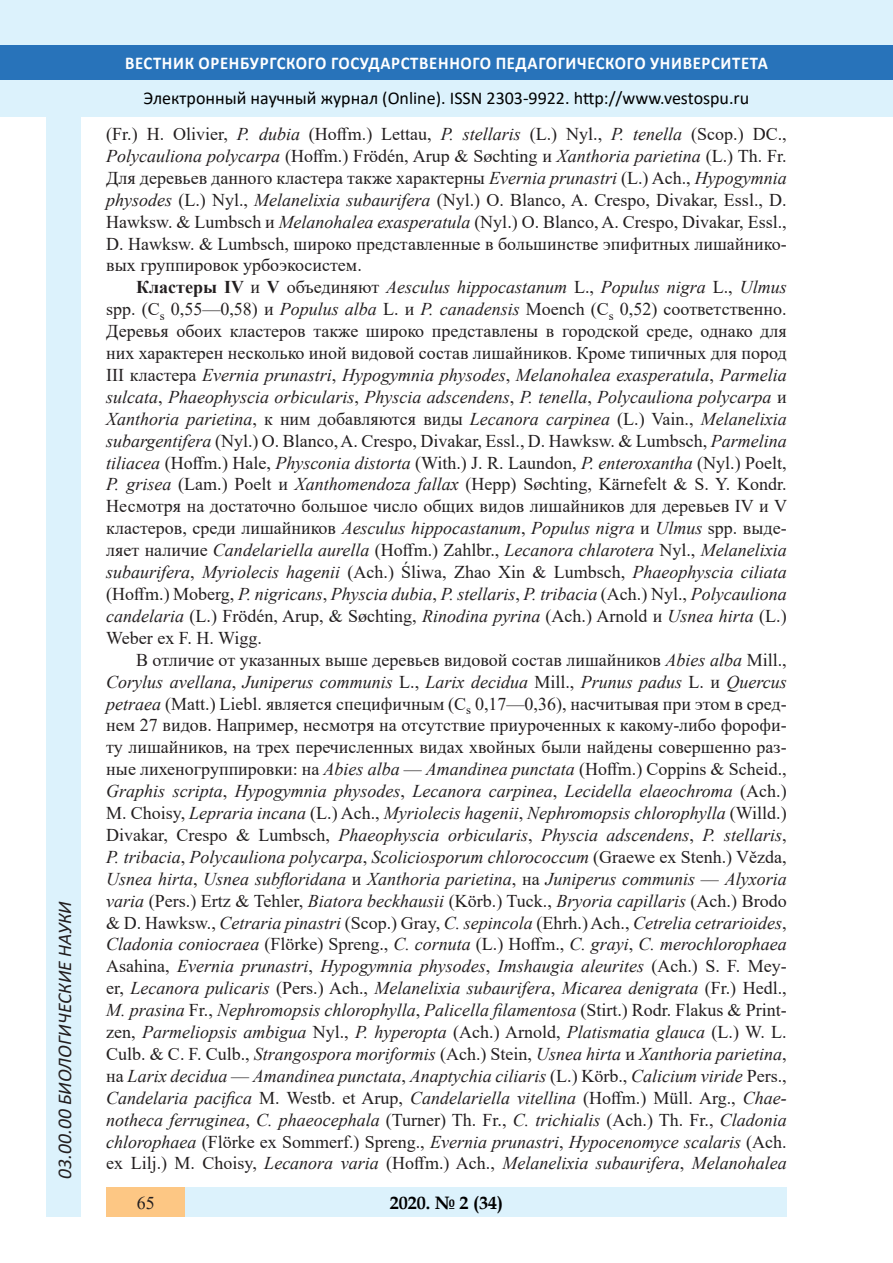
<style>
.page{position:relative;width:893px;height:1263px;background:#fff}
.page>*{position:absolute;margin:0;border:0;box-sizing:border-box;transform-origin:0 0}
.t1{font:italic 19.5px "Calibri";color:#231f20}
.Стиль2{font:italic 18px/21.9px "Times New Roman";color:#231f20;text-align:justify}
.Стиль2-2{font:18px/21.9px "Times New Roman";color:#231f20;text-align:justify}
.t2{font:18px "Calibri";color:#000}
.t3{font:700 18px "Calibri";letter-spacing:.04em;color:#fff;scale:.93 1}
.t4{font:700 18px "Book Antiqua";color:#000}
.s1{font-style:italic}
.s2{font-weight:700}
.s3{font-style:normal}
</style>
<div class="page">
<div style="left:0;top:0;width:893px;height:116px;background:#dcf2fc"></div>
<div style="left:0;top:45px;width:893px;height:34px;background:#2873ba"></div>
<div style="left:47px;top:116px;width:34px;height:1101px;background:#dcf2fc"></div>
<div style="left:106px;top:1188px;width:681px;height:29px;background:#dcf2fc"></div>
<div style="left:106px;top:1188px;width:79px;height:29px;background:#fdc784"></div>
<p class="t1" style="left:51px;top:1179px;width:279px;rotate:-90deg">03.00.00 БИОЛОГИЧЕСКИЕ НАУКИ</p>
<p class="t3" style="left:125px;top:50px;width:693px">ВЕСТНИК ОРЕНБУРГСКОГО ГОСУДАРСТВЕННОГО ПЕДАГОГИЧЕСКОГО УНИВЕРСИТЕТА</p>
<p class="t2" style="left:144px;top:85px;width:607px">Электронный научный журнал (Online). ISSN 2303-9922. http://www.vestospu.ru</p>
<p class="Стиль2-2" style="left:106px;top:123px;width:682px">(Fr.) H. Olivier, <span class="s1">P. dubia</span> (Hoffm.) Lettau, <span class="s1">P. stellaris</span> (L.) Nyl., <span class="s1">P. tenella</span> (Scop.) DC., <span class="s1">Polycauliona polycarpa</span> (Hoffm.) Frödén, Arup &amp; Søchting и <span class="s1">Xanthoria parietina</span> (L.) Th. Fr.<br>Для деревьев данного кластера также характерны <span class="s1">Evernia prunastri</span> (L.) Ach., <span class="s1">Hypogymnia physodes</span> (L.) Nyl., <span class="s1">Melanelixia subaurifera</span> (Nyl.) O. Blanco, A. Crespo, Divakar, Essl., D.<br>Hawksw. &amp; Lumbsch и <span class="s1">Melanohalea exasperatula</span> (Nyl.) O. Blanco, A. Crespo, Divakar, Essl., D. Hawksw. &amp; Lumbsch, широко представленные в большинстве эпифитных лишайнико&shy;вых группировок урбоэкосистем.</p>
<p class="Стиль2-2" style="left:106px;top:276px;width:682px;text-indent:30px"><span class="s2">Кластеры IV</span> и <span class="s2">V</span> объединяют <span class="s1">Aesculus hippocastanum</span> L., <span class="s1">Populus nigra</span> L., <span class="s1">Ulmus </span>spp. (C<sub>s</sub> 0,55—0,58) и <span class="s1">Populus alba</span> L. и <span class="s1">P. canadensis</span> Moench (C<sub>s</sub> 0,52) соответственно.<br>Деревья обоих кластеров также широко представлены в городской среде, однако для них характерен несколько иной видовой состав лишайников. Кроме типичных для пород III кластера <span class="s1">Evernia prunastri</span>, <span class="s1">Hypogymnia physodes</span>, <span class="s1">Melanohalea exasperatula</span>, <span class="s1">Parmelia sulcata</span>, <span class="s1">Phaeophyscia orbicularis</span>, <span class="s1">Physcia adscendens</span>, <span class="s1">P. tenella</span>, <span class="s1">Polycauliona polycarpa</span> и <span class="s1">Xanthoria parietina</span>, к ним добавляются виды <span class="s1">Lecanora carpinea</span> (L.) Vain., <span class="s1">Melanelixia subargentifera</span> (Nyl.) O. Blanco, A. Crespo, Divakar, Essl., D. Hawksw. &amp; Lumbsch, <span class="s1">Parmelina tiliacea</span> (Hoffm.) Hale, <span class="s1">Physconia distorta</span> (With.) J. R. Laundon, <span class="s1">P. enteroxantha</span> (Nyl.) Poelt, <span class="s1">P. grisea</span> (Lam.) Poelt и <span class="s1">Xanthomendoza fallax</span> (Hepp) Søchting, Kärnefelt &amp; S. Y. Kondr.<br>Несмотря на достаточно большое число общих видов лишайников для деревьев IV и V кластеров, среди лишайников <span class="s1">Aesculus hippocastanum</span>, <span class="s1">Populus nigra</span> и <span class="s1">Ulmus</span> spp. выде&shy;ляет наличие <span class="s1">Candelariella aurella</span> (Hoffm.) Zahlbr., <span class="s1">Lecanora chlarotera</span> Nyl., <span class="s1">Melanelixia subaurifera</span>, <span class="s1">Myriolecis hagenii</span> (Ach.) Śliwa, Zhao Xin &amp; Lumbsch, <span class="s1">Phaeophyscia ciliata </span>(Hoffm.) Moberg, <span class="s1">P. nigricans</span>, <span class="s1">Physcia dubia</span>, <span class="s1">P. stellaris</span>, <span class="s1">P. tribacia</span> (Ach.) Nyl., <span class="s1">Polycauliona candelaria</span> (L.) Frödén, Arup, &amp; Søchting, <span class="s1">Rinodina pyrina</span> (Ach.) Arnold и <span class="s1">Usnea hirta</span> (L.)<br>Weber ex F. H. Wigg.</p>
<p class="Стиль2" style="left:106px;top:648px;width:682px;text-indent:30px"><span class="s3">В отличие от указанных выше деревьев видовой состав лишайников</span> Abies alba <span class="s3">Mill., </span>Corylus avellana<span class="s3">,</span> Juniperus communis <span class="s3">L.,</span> Larix decidua <span class="s3">Mill.,</span> Prunus padus <span class="s3">L. и</span> Quercus petraea <span class="s3">(Matt.) Liebl. является специфичным (C</span><sub>s</sub> <span class="s3">0,17—0,36), насчитывая при этом в сред&shy;нем 27 видов. Например, несмотря на отсутствие приуроченных к какому-либо форофи&shy;ту лишайников, на трех перечисленных видах хвойных были найдены совершенно раз&shy;ные лихеногруппировки: на</span> Abies alba <span class="s3">—</span> Amandinea punctata <span class="s3">(Hoffm.) Coppins &amp; Scheid., </span>Graphis scripta<span class="s3">,</span> Hypogymnia physodes<span class="s3">,</span> Lecanora carpinea<span class="s3">,</span> Lecidella elaeochroma <span class="s3">(Ach.)<br>M. Choisy,</span> Lepraria incana <span class="s3">(L.) Ach.,</span> Myriolecis hagenii<span class="s3">,</span> Nephromopsis chlorophylla <span class="s3">(Willd.)<br>Divakar, Crespo &amp; Lumbsch,</span> Phaeophyscia orbicularis<span class="s3">,</span> Physcia adscendens<span class="s3">,</span> P. stellaris<span class="s3">, </span>P. tribacia<span class="s3">,</span> Polycauliona polycarpa<span class="s3">,</span> Scoliciosporum chlorococcum <span class="s3">(Graewe ex Stenh.) Vězda, </span>Usnea hirta<span class="s3">,</span> Usnea subfloridana <span class="s3">и</span> Xanthoria parietina<span class="s3">, на</span> Juniperus communis <span class="s3">—</span> Alyxoria varia <span class="s3">(Pers.) Ertz &amp; Tehler,</span> Biatora beckhausii <span class="s3">(Körb.) Tuck.,</span> Bryoria capillaris <span class="s3">(Ach.) Brodo &amp; D. Hawksw.,</span> Cetraria pinastri <span class="s3">(Scop.) Gray,</span> C. sepincola <span class="s3">(Ehrh.) Ach.,</span> Cetrelia cetrarioides<span class="s3">, </span>Cladonia coniocraea <span class="s3">(Flörke) Spreng.,</span> C. cornuta <span class="s3">(L.) Hoffm.,</span> C. grayi<span class="s3">,</span> C. merochlorophaea <span class="s3">Asahina,</span> Evernia prunastri<span class="s3">,</span> Hypogymnia physodes<span class="s3">,</span> Imshaugia aleurites <span class="s3">(Ach.) S. F. Mey&shy;er,</span> Lecanora pulicaris <span class="s3">(Pers.) Ach.,</span> Melanelixia subaurifera<span class="s3">,</span> Micarea denigrata <span class="s3">(Fr.) Hedl., </span>M. prasina <span class="s3">Fr.,</span> Nephromopsis chlorophylla<span class="s3">,</span> Palicella filamentosa <span class="s3">(Stirt.) Rodr. Flakus &amp; Print&shy;zen,</span> Parmeliopsis ambigua <span class="s3">Nyl.,</span> P. hyperopta <span class="s3">(Ach.) Arnold,</span> Platismatia glauca <span class="s3">(L.) W. L.<br>Culb. &amp; C. F. Culb.,</span> Strangospora moriformis <span class="s3">(Ach.) Stein,</span> Usnea hirta <span class="s3">и</span> Xanthoria parietina<span class="s3">, на</span> Larix decidua <span class="s3">—</span> Amandinea punctata<span class="s3">,</span> Anaptychia ciliaris <span class="s3">(L.) Körb.,</span> Calicium viride <span class="s3">Pers., </span>Candelaria pacifica <span class="s3">M. Westb. et Arup,</span> Candelariella vitellina <span class="s3">(Hoffm.) Müll. Arg.,</span> Chae&shy;notheca ferruginea<span class="s3">,</span> C. phaeocephala <span class="s3">(Turner) Th. Fr.,</span> C. trichialis <span class="s3">(Ach.) Th. Fr.,</span> Cladonia chlorophaea <span class="s3">(Flörke ex Sommerf.) Spreng.,</span> Evernia prunastri<span class="s3">,</span> Hypocenomyce scalaris <span class="s3">(Ach. ex Lilj.) M. Choisy,</span> Lecanora varia <span class="s3">(Hoffm.) Ach.,</span> Melanelixia subaurifera<span class="s3">,</span> Melanohalea</p>
<p class="Стиль2-2" style="left:137px;top:1191px;width:19px">65</p>
<p class="t4" style="left:390px;top:1190px;width:115px">2020. № 2 (34)</p>
</div>
